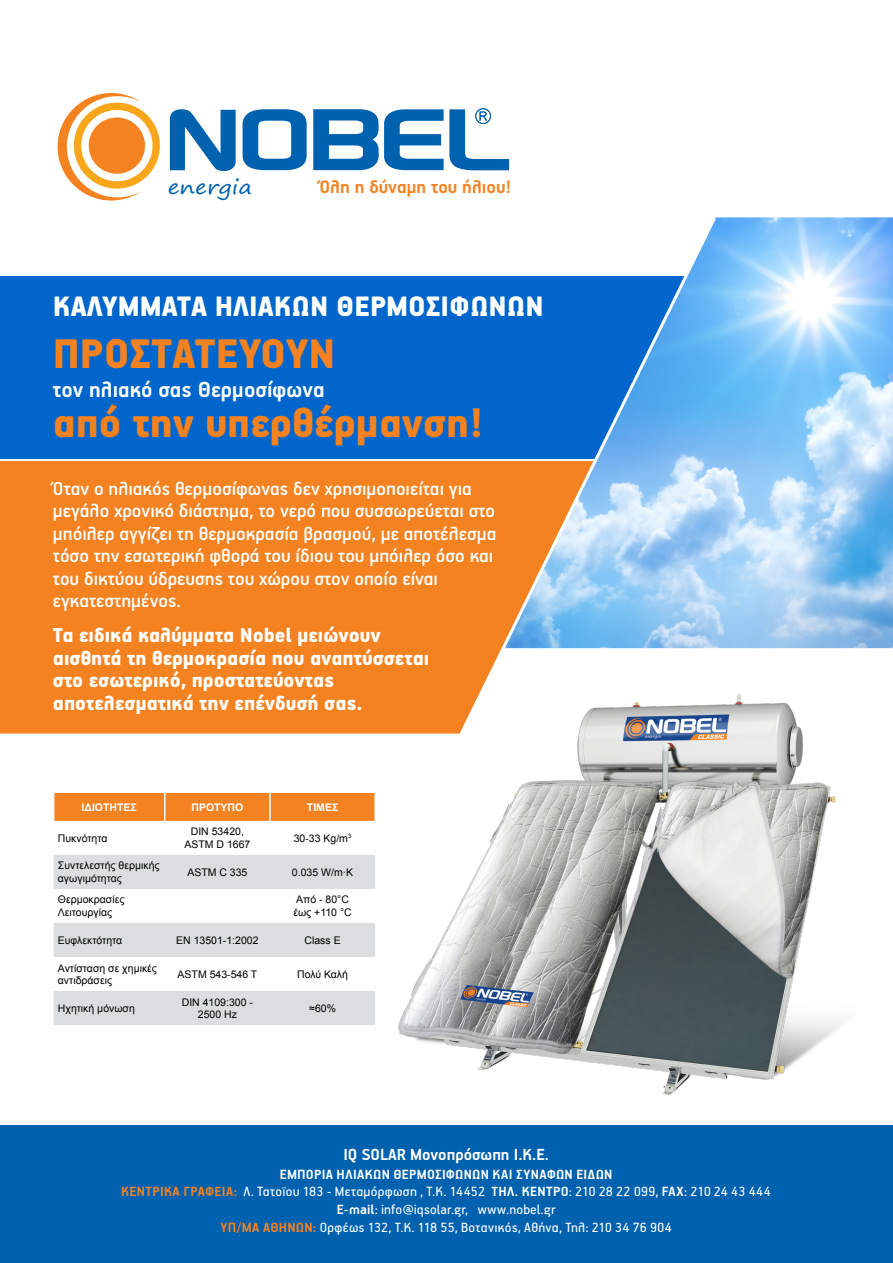
<style>
.page{position:relative;width:893px;height:1263px;background:#fff}
.page>*{position:absolute;margin:0;border:0;box-sizing:border-box;transform-origin:0 0}
.t1{font:900 46.35px "PF Handbook Pro";color:#f58220}
.t2{font:900 31.5px "PF Handbook Pro";color:#fff}
.t3{font:700 24.45px "PF Handbook Pro";color:#fff}
.t4{font:900 22.5px/22.5px "PF Handbook Pro";color:#fff}
.t5{font:500 21px/22.5px "PF Handbook Pro";color:#fff}
.t6{font:700 20.25px "PF Handbook Pro";color:#f58220}
.t7{font:19.8px "Segoe Print";color:#0061af;scale:1.17 1}
.t8{font:700 18px "PF Handbook Pro";color:#fff}
.t9{font:15px/17.7px "PF Handbook Pro";letter-spacing:.015em;color:#fff;text-align:center}
.t10{font:10.5px/12.6px "Arial";color:#000}
.t11{font:700 10.5px "Arial";color:#fff}
.s1{font-weight:700}
.s2{font-weight:700;color:#f58220}
</style>
<div class="page">
<div style="left:0;top:276px;width:892px;height:182px;background:#06c"></div>
<div style="left:0;top:1126px;width:893px;height:137px;background:#0061af"></div>
<div style="left:0;top:461px;width:457px;height:272px;background:#f58220"></div>
<img style="left:718px;top:217px;width:175px;height:431px">
<svg style="left:54px;top:855px;width:321px;height:170px;fill:#dcddde"></svg>
<div style="left:54px;top:793px;width:320px;height:28px;background:#f58220"></div>
<hr style="left:164px;top:793px;width:2px;height:28px;background:#fff">
<hr style="left:269px;top:793px;width:2px;height:28px;background:#fff">
<img style="left:398px;top:695px;width:445px;height:400px">
<svg style="left:170px;top:109px;width:66px;height:62px"></svg>
<svg style="left:243px;top:109px;width:64px;height:61px"></svg>
<svg style="left:58px;top:93px;width:102px;height:107px"></svg>
<svg style="left:313px;top:108px;width:196px;height:62px"></svg>
<svg style="left:457px;top:217px;width:261px;height:521px"></svg>
<h3 class="t7" style="left:168px;top:169px;width:73px">energia</h3>
<h3 class="t6" style="left:319px;top:174px;width:193px">Όλη η δύναµη του ήλιου!</h3>
<h2 class="t2" style="left:53px;top:287px;width:492px">ΚΑΛΥΜΜΑΤΑ ΗΛΙΑΚΩΝ ΘΕΡΜΟΣΙΦΩΝΩΝ</h2>
<h1 class="t1" style="left:53px;top:325px;width:284px">ΠΡΟΣΤΑΤΕΥΟΥΝ</h1>
<h3 class="t3" style="left:53px;top:375px;width:273px">τον ηλιακό σας Θερμοσίφωνα</h3>
<h1 class="t1" style="left:53px;top:395px;width:431px">από την υπερθέρμανση!</h1>
<p class="t5" style="left:53px;top:476px;width:445px">Όταν ο ηλιακός θερμοσίφωνας δεν χρησιμοποιείται για μεγάλο χρονικό διάστημα, το νερό που συσσωρεύεται στο μπόιλερ αγγίζει τη θερμοκρασία βρασμού, με αποτέλεσμα τόσο την εσωτερική φθορά του ίδιου του μπόιλερ όσο και του δικτύου ύδρευσης του χώρου στον οποίο είναι εγκατεστημένος.</p>
<h3 class="t4" style="left:53px;top:624px;width:378px">Τα ειδικά καλύμματα Νobel μειώνουν αισθητά τη θερμοκρασία που αναπτύσσεται στο εσωτερικό, προστατεύοντας αποτελεσματικά την επένδυσή σας.</h3>
<p class="t11" style="left:82px;top:800px;width:57px">ΙΔΙΟΤΗΤΕΣ</p>
<p class="t11" style="left:191px;top:800px;width:53px">ΠΡΟΤΥΠΟ</p>
<p class="t11" style="left:307px;top:800px;width:33px">ΤΙΜΕΣ</p>
<p class="t10" style="left:58px;top:832px;width:51px">Πυκνότητα</p>
<p class="t10" style="left:184px;top:825px;width:67px;text-align:center">DIN 53420,<br>ASTM D 1667</p>
<p class="t10" style="left:294px;top:832px;width:59px">30-33 Kg/m<sup>3</sup></p>
<p class="t10" style="left:58px;top:859px;width:103px">Συντελεστής θερμικής αγωγιμότητας</p>
<p class="t10" style="left:187px;top:866px;width:62px">ASTM C 335</p>
<p class="t10" style="left:292px;top:866px;width:63px">0.035 W/m·K</p>
<p class="t10" style="left:58px;top:893px;width:68px">Θερμοκρασίες<br>Λειτουργίας</p>
<p class="t10" style="left:293px;top:893px;width:60px">Από - 80°C έως +110 °C</p>
<p class="t10" style="left:58px;top:934px;width:66px">Eυφλεκτότητα</p>
<p class="t10" style="left:176px;top:934px;width:84px">EN 13501-1:2002</p>
<p class="t10" style="left:304px;top:934px;width:38px">Class E</p>
<p class="t10" style="left:58px;top:962px;width:101px">Αντίσταση σε χημικές αντιδράσεις</p>
<p class="t10" style="left:178px;top:968px;width:81px">ASTM 543-546 T</p>
<p class="t10" style="left:297px;top:968px;width:52px">Πολύ Καλή</p>
<p class="t10" style="left:58px;top:1002px;width:79px">Ηχητική μόνωση</p>
<p class="t10" style="left:182px;top:996px;width:73px;text-align:center">DIN 4109:300 -<br>2500 Hz</p>
<p class="t10" style="left:309px;top:1002px;width:28px">≈60%</p>
<h3 class="t8" style="left:343px;top:1143px;width:207px">IQ SOLAR Μονοπρόσωπη Ι.Κ.Ε.</h3>
<p class="t9" style="left:121px;top:1164px;width:651px"><span class="s1">ΕΜΠΟΡΙΑ ΗΛΙΑΚΩΝ ΘΕΡΜΟΣΙΦΩΝΩΝ KAI ΣΥΝΑΦΩΝ ΕΙΔΩΝ<br></span><span class="s2">ΚΕΝΤΡΙΚΑ ΓΡΑΦΕΙΑ:</span> Λ. Τατοϊου 183 - Μεταμόρφωση , Τ.Κ. 14452 <span class="s1">ΤΗΛ. ΚΕΝΤΡΟ</span>: 210 28 22 099, <span class="s1">FAX</span>: 210 24 43 444<br><span class="s1">Ε-mail</span>: info@iqsolar.gr, www.nobel.gr<br><span class="s2">ΥΠ/ΜΑ ΑΘΗΝΩΝ:</span> Ορφέως 132, Τ.Κ. 118 55, Boτανικός, Aθήνα, Tηλ: 210 34 76 904</p>
</div>
